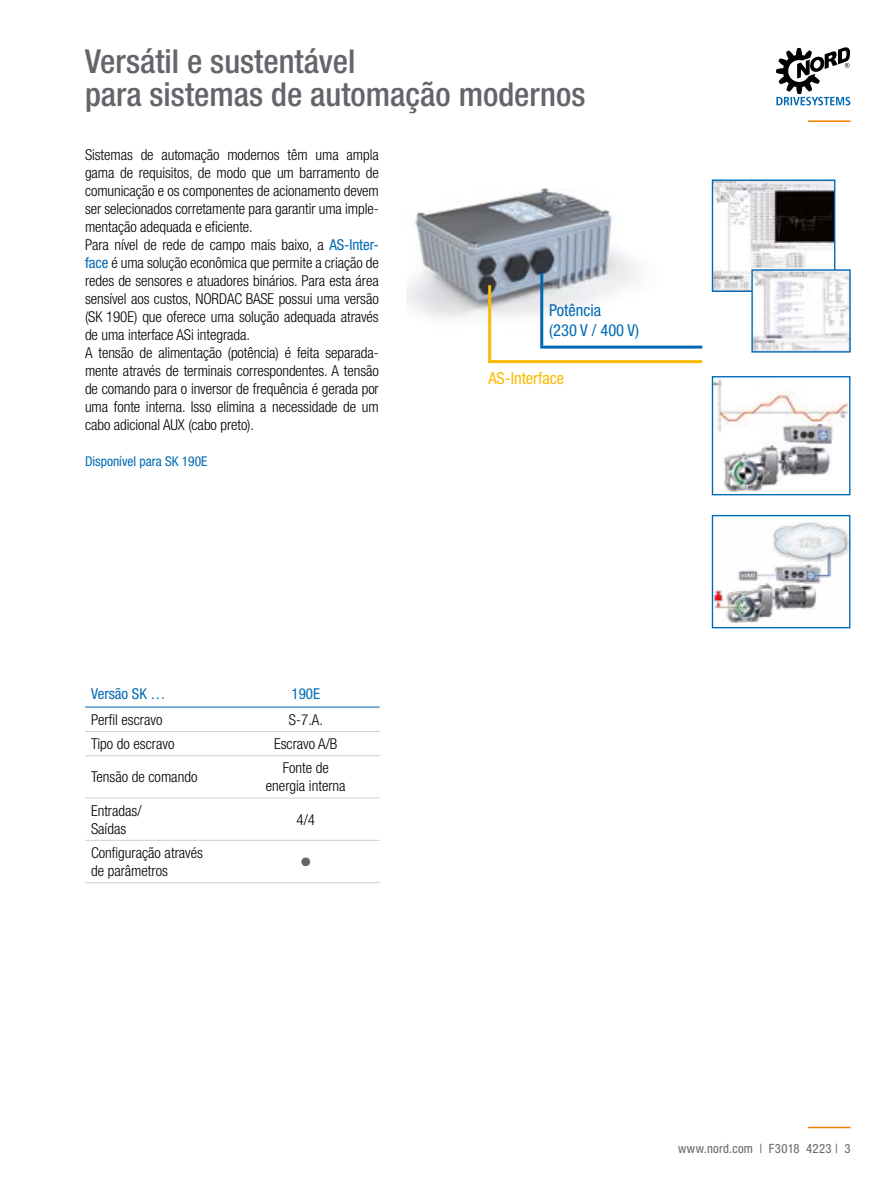
<style>
.page{position:relative;width:893px;height:1188px;background:#fff}
.page>*{position:absolute;margin:0;border:0;box-sizing:border-box;transform-origin:0 0}
.t1{font:500 condensed 33px/33px "Helvetica Neue LT Pro";color:#63656a}
.t2{font:condensed 16.5px/19.8px "Helvetica Neue LT Pro";color:#0069b4}
.t3{font:condensed 16.5px "Helvetica Neue LT Pro";color:#fbba00}
.t4{font:300 condensed 15px/18px "Helvetica Neue LT Pro";letter-spacing:-.005em;color:#000}
.t5{font:condensed 15px "Helvetica Neue LT Pro";color:#0069b4}
.t6{font:condensed 13.5px "Helvetica Neue LT Pro";color:#0069b4}
.t7{font:condensed 12.75px "Helvetica Neue LT Pro";letter-spacing:.02em;color:#63656a}
.t8{font:12px "Zapf Dingbats Std";color:#63656a}
.s1{font-weight:400;color:#0069b4}
</style>
<div class="page">
<hr style="left:808px;top:1127px;width:42px;height:1px;background:#ef7d00">
<hr style="left:808px;top:120px;width:42px;height:2px;background:#ef7d00">
<svg style="left:776px;top:47px;width:74px;height:58px"></svg>
<img style="left:714px;top:181px;width:119px;height:109px">
<div style="left:712px;top:179px;width:123px;height:113px;border:1px solid #0069b4"></div>
<img style="left:753px;top:271px;width:96px;height:80px">
<div style="left:751px;top:269px;width:100px;height:84px;border:1px solid #0069b4"></div>
<img style="left:714px;top:380px;width:134px;height:112px">
<div style="left:712px;top:376px;width:138px;height:119px;border:1px solid #0069b4"></div>
<img style="left:714px;top:522px;width:134px;height:101px">
<div style="left:712px;top:515px;width:138px;height:113px;border:1px solid #0069b4"></div>
<img style="left:407px;top:188px;width:262px;height:170px">
<hr style="left:540px;top:273px;width:3px;height:73px;background:#0069b4">
<hr style="left:540px;top:346px;width:162px;height:3px;background:#0069b4">
<hr style="left:488px;top:285px;width:3px;height:77px;background:#fbba00">
<hr style="left:488px;top:360px;width:214px;height:3px;background:#fbba00">
<hr style="left:85px;top:731px;width:147px;height:1px;background:#d0d0d0">
<hr style="left:232px;top:731px;width:148px;height:1px;background:#d0d0d0">
<hr style="left:85px;top:755px;width:147px;height:1px;background:#d0d0d0">
<hr style="left:232px;top:755px;width:148px;height:1px;background:#d0d0d0">
<hr style="left:85px;top:798px;width:147px;height:1px;background:#d0d0d0">
<hr style="left:232px;top:798px;width:148px;height:1px;background:#d0d0d0">
<hr style="left:85px;top:840px;width:147px;height:1px;background:#d0d0d0">
<hr style="left:232px;top:840px;width:148px;height:1px;background:#d0d0d0">
<hr style="left:85px;top:882px;width:147px;height:1px;background:#d0d0d0">
<hr style="left:232px;top:882px;width:148px;height:1px;background:#d0d0d0">
<hr style="left:85px;top:707px;width:147px;height:1px;background:#0069b4">
<hr style="left:232px;top:707px;width:148px;height:1px;background:#0069b4">
<h1 class="t1" style="left:85px;top:44px;width:502px">Versátil e sustentável<br>para sistemas de automação modernos</h1>
<p class="t4" style="left:85px;top:145px;width:295px">Sistemas de automação modernos têm uma ampla gama de requisitos, de modo que um barramento de comunicação e os componentes de acionamento devem ser selecionados corretamente para garantir uma imple&shy;mentação adequada e eficiente.<br>Para nível de rede de campo mais baixo, a <span class="s1">AS-Inter&shy;face</span> é uma solução econômica que permite a criação de redes de sensores e atuadores binários. Para esta área sensível aos custos, NORDAC BASE possui uma versão (SK 190E) que oferece uma solução adequada através de uma interface ASi integrada.<br>A tensão de alimentação (potência) é feita separada&shy;mente através de terminais correspondentes. A tensão de comando para o inversor de frequência é gerada por uma fonte interna. Isso elimina a necessidade de um cabo adicional AUX (cabo preto).</p>
<p class="t6" style="left:85px;top:453px;width:124px">Disponível para SK 190E</p>
<p class="t5" style="left:91px;top:685px;width:76px">Versão SK …</p>
<p class="t5" style="left:291px;top:685px;width:30px">190E</p>
<p class="t4" style="left:91px;top:710px;width:73px">Perfil escravo</p>
<p class="t4" style="left:289px;top:710px;width:36px">S-7.A.</p>
<p class="t4" style="left:91px;top:734px;width:85px">Tipo do escravo</p>
<p class="t4" style="left:274px;top:734px;width:65px">Escravo A/B</p>
<p class="t4" style="left:91px;top:768px;width:108px">Tensão de comando</p>
<p class="t4" style="left:266px;top:759px;width:81px;text-align:center">Fonte de energia interna</p>
<p class="t4" style="left:91px;top:801px;width:52px">Entradas/<br>Saídas</p>
<p class="t4" style="left:296px;top:810px;width:20px">4/4</p>
<p class="t4" style="left:91px;top:843px;width:114px">Configuração através de parâmetros</p>
<p class="t8" style="left:301px;top:856px;width:11px">●</p>
<p class="t2" style="left:549px;top:301px;width:91px">Potência<br>(230 V / 400 V)</p>
<p class="t3" style="left:488px;top:369px;width:77px">AS-Interface</p>
<p class="t7" style="left:678px;top:1141px;width:174px">www.nord.com | F3018 4223 | 3</p>
</div>
